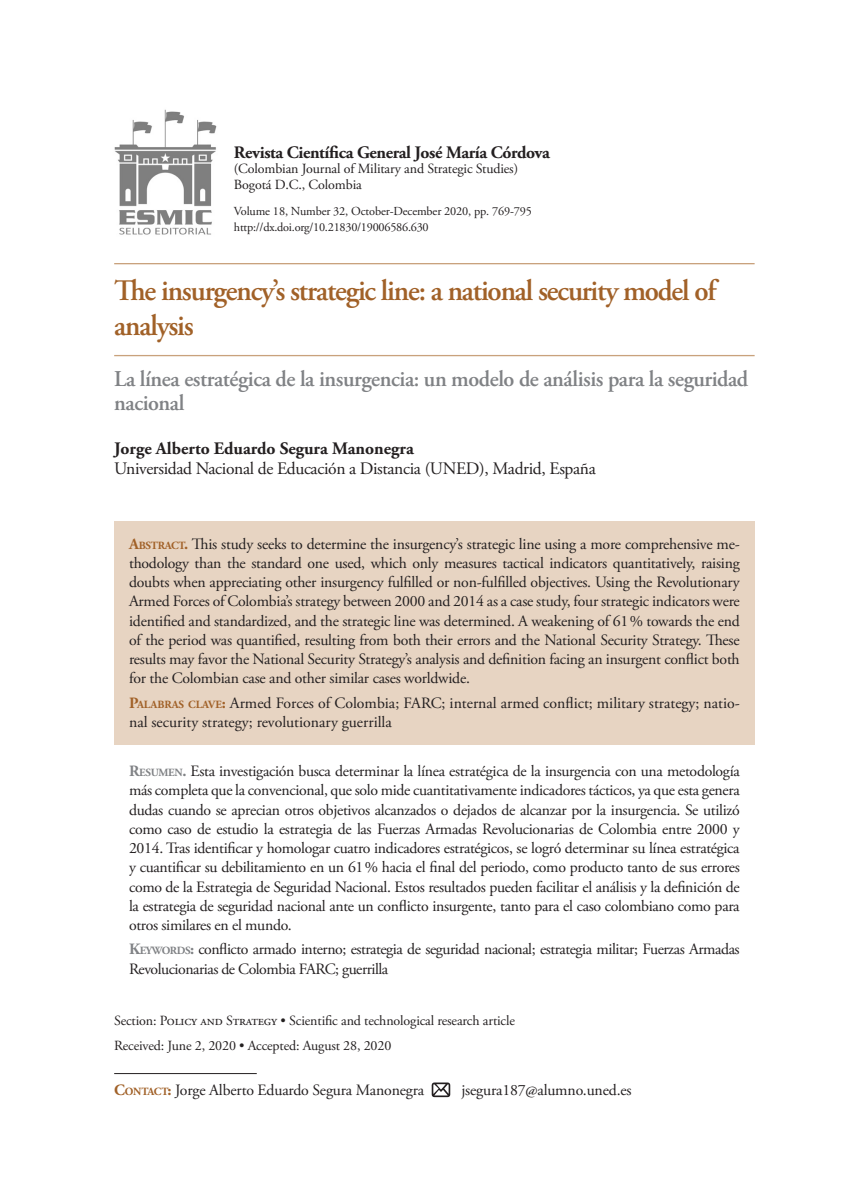
<style>
.page{position:relative;width:844px;height:1191px;background:#fff}
.page>*{position:absolute;margin:0;border:0;box-sizing:border-box;transform-origin:0 0}
.TIT_PPAL_ARTICULO{font:600 29.75px/35px "Adobe Garamond Pro";letter-spacing:-.04em;color:#a16128}
.TIT_PPAL_TRADUCC{font:600 22.57px/24.3px "Adobe Garamond Pro";letter-spacing:-.02em;color:#808285}
.TITULO_3{font:17.5px "Adobe Garamond Pro";letter-spacing:-.02em;color:#231f20}
.TEXTO_COMUN{font:700 17.5px "Adobe Garamond Pro";letter-spacing:-.02em;color:#231f20}
.TITULO_3-2{font:700 17.5px "Adobe Garamond Pro";color:#231f20}
.TEXTO_RESUMEN_IDIOMA{font:15.75px/19.2px "Adobe Garamond Pro";letter-spacing:-.02em;color:#231f20;text-align:justify}
.TEXTO_RESUMEN_IDIOMA-2{font:15.75px/19.2px "Adobe Garamond Pro";color:#231f20}
.LLAMADOS{font:15.75px "Adobe Garamond Pro";letter-spacing:-.01em;color:#231f20}
.TITULO_3-3{font:14px "Adobe Garamond Pro";letter-spacing:-.01em;color:#231f20}
.TEXTO_COMUN-2{font:14px "Adobe Garamond Pro";letter-spacing:-.01em;color:#231f20}
.TEXTO_COMUN-3{font:12.25px "Adobe Garamond Pro";letter-spacing:-.015em;color:#231f20}
.s1{font-weight:700;color:#a16128}
.s2{font-weight:700;font-size:11.03px;color:#a16128}
.s3{font-weight:700;color:#808285}
.s4{font-weight:700;font-size:11.03px;color:#808285}
</style>
<div class="page">
<img style="left:114px;top:109px;width:103px;height:126px">
<hr style="left:114px;top:355px;width:640px;height:1px;background:#c9a27c">
<hr style="left:114px;top:263px;width:640px;height:1px;background:#c9a27c">
<div style="left:114px;top:521px;width:640px;height:223px;background:#e7d4c2"></div>
<svg style="left:431px;top:1082px;width:19px;height:15px"></svg>
<hr style="left:114px;top:1073px;width:143px;height:1px;background:#231f20">
<p class="TEXTO_COMUN" style="left:234px;top:142px;width:317px">Revista Científica General José María Córdova</p>
<p class="TEXTO_COMUN-2" style="left:234px;top:160px;width:285px">(Colombian Journal of Military and Strategic Studies)</p>
<p class="TEXTO_COMUN-2" style="left:234px;top:176px;width:129px">Bogotá D.C., Colombia</p>
<p class="TEXTO_COMUN-3" style="left:234px;top:203px;width:299px">Volume 18, Number 32, October-December 2020, pp. 769-795</p>
<p class="TEXTO_COMUN-3" style="left:234px;top:219px;width:196px">http://dx.doi.org/10.21830/19006586.630</p>
<p class="TIT_PPAL_ARTICULO" style="left:114px;top:274px;width:603px">The insurgency’s strategic line: a national security model of analysis</p>
<p class="TIT_PPAL_TRADUCC" style="left:114px;top:367px;width:635px">La línea estratégica de la insurgencia: un modelo de análisis para la seguridad nacional</p>
<p class="TITULO_3-2" style="left:114px;top:438px;width:301px">Jorge Alberto Eduardo Segura Manonegra</p>
<p class="TITULO_3" style="left:114px;top:457px;width:483px">Universidad Nacional de Educación a Distancia (UNED), Madrid, España</p>
<p class="TEXTO_RESUMEN_IDIOMA" style="left:129px;top:534px;width:612px"><span class="s1">A</span><span class="s2">BSTRACT</span><span class="s1">.</span> This study seeks to determine the insurgency’s strategic line using a more comprehensive me&shy;thodology than the standard one used, which only measures tactical indicators quantitatively, raising doubts when appreciating other insurgency fulfilled or non-fulfilled objectives. Using the Revolutionary Armed Forces of Colombia’s strategy between 2000 and 2014 as a case study, four strategic indicators were identified and standardized, and the strategic line was determined. A weakening of 61% towards the end of the period was quantified, resulting from both their errors and the National Security Strategy. These results may favor the National Security Strategy’s analysis and definition facing an insurgent conflict both for the Colombian case and other similar cases worldwide.</p>
<p class="TEXTO_RESUMEN_IDIOMA-2" style="left:129px;top:693px;width:612px"><span class="s1">P</span><span class="s2">ALABRAS CLAVE</span><span class="s1">:</span> Armed Forces of Colombia; FARC; internal armed conflict; military strategy; natio&shy;nal security strategy; revolutionary guerrilla</p>
<p class="TEXTO_RESUMEN_IDIOMA" style="left:129px;top:762px;width:612px"><span class="s3">R</span><span class="s4">ESUMEN</span><span class="s3">.</span> Esta investigación busca determinar la línea estratégica de la insurgencia con una metodología más completa que la convencional, que solo mide cuantitativamente indicadores tácticos, ya que esta genera dudas cuando se aprecian otros objetivos alcanzados o dejados de alcanzar por la insurgencia. Se utilizó como caso de estudio la estrategia de las Fuerzas Armadas Revolucionarias de Colombia entre 2000 y 2014. Tras identificar y homologar cuatro indicadores estratégicos, se logró determinar su línea estratégica y cuantificar su debilitamiento en un 61% hacia el final del periodo, como producto tanto de sus errores como de la Estrategia de Seguridad Nacional. Estos resultados pueden facilitar el análisis y la definición de la estrategia de seguridad nacional ante un conflicto insurgente, tanto para el caso colombiano como para otros similares en el mundo.</p>
<p class="TEXTO_RESUMEN_IDIOMA" style="left:129px;top:940px;width:612px"><span class="s3">K</span><span class="s4">EYWORDS</span><span class="s3">:</span> conflicto armado interno; estrategia de seguridad nacional; estrategia militar; Fuerzas Armadas<br>Revolucionarias de Colombia FARC; guerrilla</p>
<p class="TITULO_3-3" style="left:114px;top:1012px;width:402px">Section: Policy and Strategy • Scientific and technological research article</p>
<p class="TITULO_3-3" style="left:114px;top:1036px;width:278px">Received: June 2, 2020 • Accepted: August 28, 2020</p>
<p class="LLAMADOS" style="left:114px;top:1080px;width:311px"><span class="s1">C</span><span class="s2">ONTACT</span><span class="s1">:</span> Jorge Alberto Eduardo Segura Manonegra</p>
<p class="LLAMADOS" style="left:461px;top:1080px;width:172px">jsegura187@alumno.uned.es</p>
</div>
